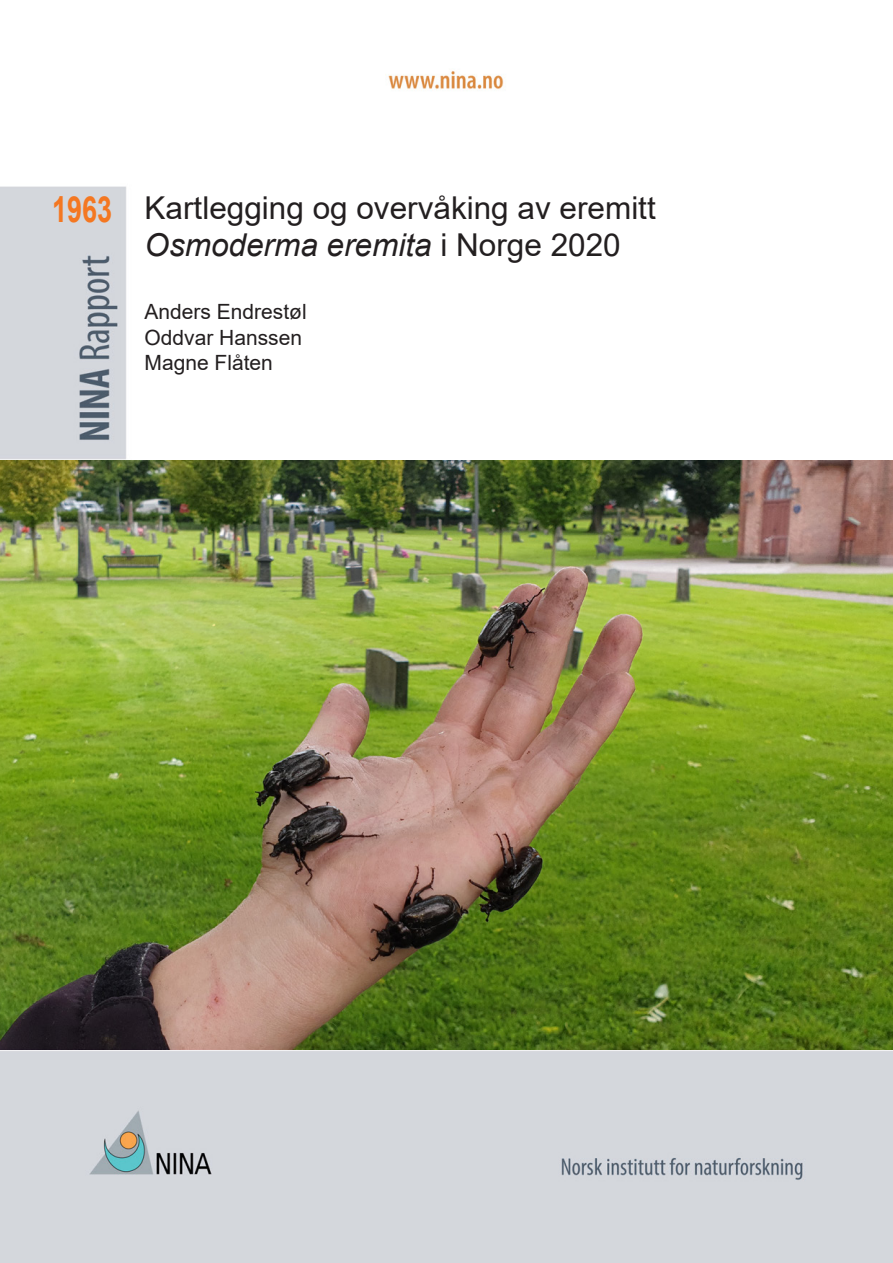
<style>
.page{position:relative;width:893px;height:1263px;background:#fff}
.page>*{position:absolute;margin:0;border:0;box-sizing:border-box;transform-origin:0 0}
.t1{font:700 36px "Arial";color:#f47721;scale:.75 1}
.t2{font:31.5px/37.8px "Arial";color:#231f20}
.t3{font:21px/25.2px "Arial";color:#231f20}
.s1{font-style:italic}
</style>
<div class="page">
<img style="left:0;top:71px;width:893px;height:1192px">
<img style="left:0;top:460px;width:893px;height:589px">
<p class="t1" style="left:52px;top:184px;width:82px">1963</p>
<p class="t2" style="left:145px;top:188px;width:513px">Kartlegging og overvåking av eremitt<br><span class="s1">Osmoderma eremita</span> i Norge 2020</p>
<p class="t3" style="left:145px;top:299px;width:164px">Anders Endrestøl<br>Oddvar Hanssen<br>Magne Flåten</p>
</div>
